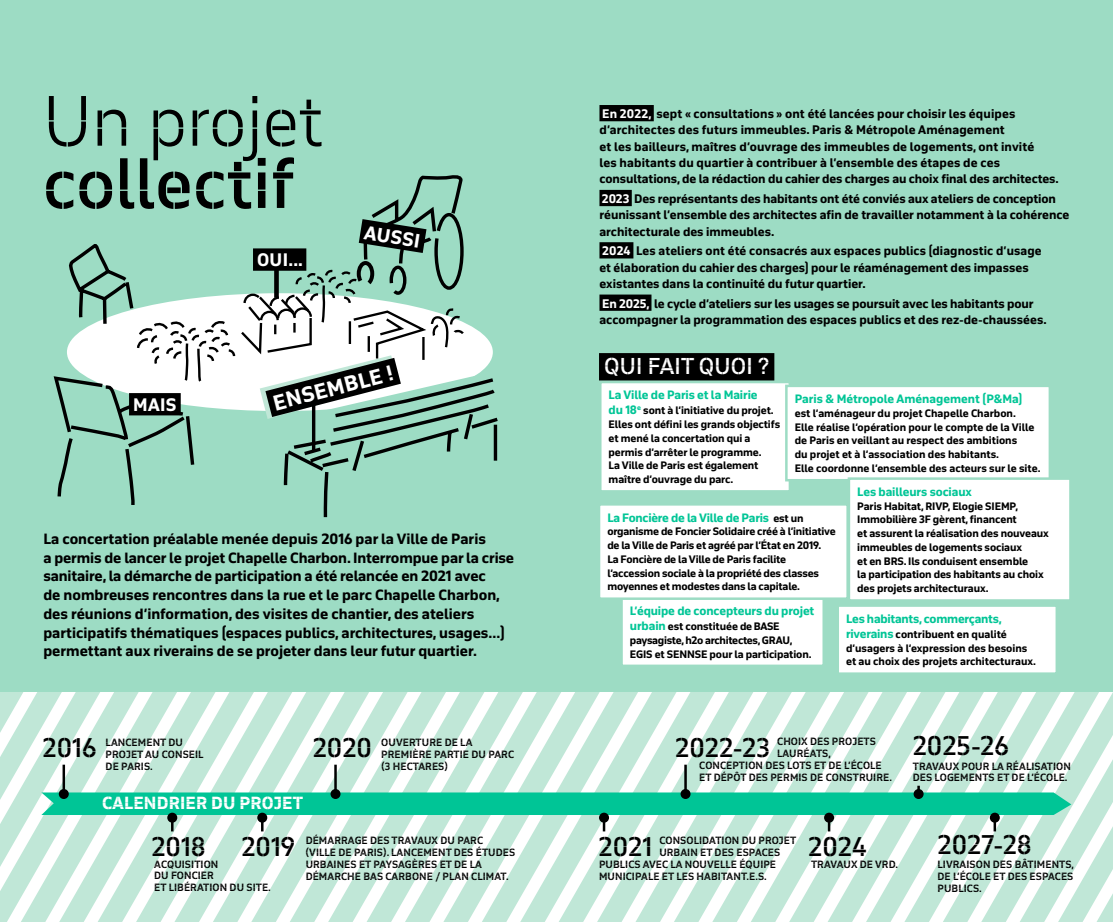
<style>
.page{position:relative;width:1113px;height:922px;background:#fff}
.page>*{position:absolute;margin:0;border:0;box-sizing:border-box;transform-origin:0 0}
.t1{font:500 65.75px "November Stencil Std";color:#000}
.t2{font:300 65.75px "November Stencil Std";color:#000}
.t3{font:500 25px "November Stencil Std";color:#000}
.t4{font:500 21.25px "November Stencil Std";letter-spacing:.01em;color:#fff}
.t5{font:20px "November Std Hea";color:#fff}
.t6{font:18px "November Std Hea";color:#fff}
.t7{font:16.75px "November Std Hea";letter-spacing:.02em;color:#fff}
.t8{font:16.25px "November Stencil Std Hea";letter-spacing:.01em;color:#fff}
.t9{font:13.75px/18.8px "November Std Hea";color:#000}
.t10{font:11.5px/16.2px "November Std Hea";color:#000}
.t11{font:11.25px "November Std Hea";letter-spacing:-.01em;color:#00c596}
.t12{font:10px/13.8px "November Std Hea";letter-spacing:-.01em;color:#000}
.t13{font:700 9.75px/11.9px "November Stencil L";letter-spacing:.01em;color:#000}
.s1{color:#fff}
.s2{font-size:11.25px;color:#00c596}
.s3{font-size:10px;color:#000}
</style>
<div class="page">
<div style="left:0;top:0;width:1113px;height:921px;background:#9ddcc4"></div>
<div style="left:599px;top:353px;width:175px;height:27px;background:#000"></div>
<div style="left:600px;top:382px;width:190px;height:109px;background:#fff"></div>
<div style="left:599px;top:380px;width:192px;height:112px;border:2px solid #9ddcc4"></div>
<div style="left:786px;top:386px;width:263px;height:94px;background:#fff"></div>
<div style="left:785px;top:384px;width:266px;height:97px;border:2px solid #9ddcc4"></div>
<div style="left:621px;top:597px;width:202px;height:68px;background:#fff"></div>
<div style="left:620px;top:596px;width:205px;height:71px;border:2px solid #9ddcc4"></div>
<div style="left:599px;top:504px;width:248px;height:94px;background:#fff"></div>
<div style="left:598px;top:503px;width:251px;height:96px;border:2px solid #9ddcc4"></div>
<div style="left:849px;top:478px;width:221px;height:122px;background:#fff"></div>
<div style="left:847px;top:477px;width:224px;height:124px;border:2px solid #9ddcc4"></div>
<div style="left:837px;top:605px;width:219px;height:68px;background:#fff"></div>
<div style="left:836px;top:604px;width:222px;height:70px;border:2px solid #9ddcc4"></div>
<svg style="left:53px;top:175px;width:445px;height:343px"></svg>
<div style="left:599px;top:105px;width:55px;height:16px;background:#000"></div>
<div style="left:599px;top:190px;width:33px;height:16px;background:#000"></div>
<div style="left:599px;top:242px;width:34px;height:16px;background:#000"></div>
<div style="left:599px;top:294px;width:52px;height:17px;background:#000"></div>
<svg style="left:0;top:692px;width:1113px;height:229px;background:#c2eadc"></svg>
<div style="left:599px;top:812px;width:10px;height:10px;background:#000;border-radius:50%"></div>
<hr style="left:993px;top:817px;width:3px;height:14px;background:#000">
<div style="left:989px;top:812px;width:10px;height:10px;background:#000;border-radius:50%"></div>
<h1 class="t2" style="left:43px;top:79px;width:282px">Un projet</h1>
<h1 class="t1" style="left:43px;top:139px;width:253px">collectif</h1>
<h3 class="t7" style="left:257px;top:248px;width:47px">OUI...</h3>
<h3 class="t6" style="left:366px;top:220px;width:58px;rotate:9deg">AUSSI</h3>
<h3 class="t7" style="left:133px;top:393px;width:45px">MAIS</h3>
<h3 class="t5" style="left:270px;top:389px;width:125px;rotate:-14deg">ENSEMBLE !</h3>
<p class="t9" style="left:43px;top:529px;width:472px">La concertation préalable menée depuis 2016 par la Ville de Paris<br>a permis de lancer le projet Chapelle Charbon. Interrompue par la crise sanitaire, la démarche de participation a été relancée en 2021 avec<br>de nombreuses rencontres dans la rue et le parc Chapelle Charbon, des réunions d’information, des visites de chantier, des ateliers participatifs thématiques (espaces publics, architectures, usages...) permettant aux riverains de se projeter dans leur futur quartier.</p>
<p class="t10" style="left:599px;top:105px;width:461px"><span class="s1">En 2022,</span> sept « consultations » ont été lancées pour choisir les équipes d’architectes des futurs immeubles. Paris &amp; Métropole Aménagement<br>et les bailleurs, maîtres d’ouvrage des immeubles de logements, ont invité<br>les habitants du quartier à contribuer à l’ensemble des étapes de ces consultations, de la rédaction du cahier des charges au choix final des architectes.</p>
<p class="t10" style="left:599px;top:190px;width:471px"><span class="s1">2023</span> Des représentants des habitants ont été conviés aux ateliers de conception réunissant l’ensemble des architectes afin de travailler notamment à la cohérence architecturale des immeubles.</p>
<p class="t10" style="left:599px;top:242px;width:444px"><span class="s1">2024</span> Les ateliers ont été consacrés aux espaces publics (diagnostic d’usage et élaboration du cahier des charges) pour le réaménagement des impasses existantes dans la continuité du futur quartier.</p>
<p class="t10" style="left:599px;top:295px;width:448px"><span class="s1">En 2025,</span> le cycle d’ateliers sur les usages se poursuit avec les habitants pour accompagner la programmation des espaces publics et des rez-de-chaussées.</p>
<h3 class="t4" style="left:604px;top:352px;width:166px">QUI FAIT QUOI ?</h3>
<p class="t11" style="left:608px;top:387px;width:150px">La Ville de Paris et la Mairie</p>
<p class="t12" style="left:608px;top:403px;width:173px"><span class="s2">du 18</span><sup>e</sup> sont à l’initiative du projet.<br>Elles ont défini les grands objectifs et mené la concertation qui a permis d’arrêter le programme.<br>La Ville de Paris est également maître d’ouvrage du parc.</p>
<p class="t11" style="left:794px;top:391px;width:229px">Paris &amp; Métropole Aménagement (P&amp;Ma)</p>
<p class="t12" style="left:794px;top:406px;width:247px">est l’aménageur du projet Chapelle Charbon.<br>Elle réalise l’opération pour le compte de la Ville de Paris en veillant au respect des ambitions<br>du projet et à l’association des habitants.<br>Elle coordonne l’ensemble des acteurs sur le site.</p>
<p class="t11" style="left:857px;top:484px;width:116px">Les bailleurs sociaux</p>
<p class="t12" style="left:857px;top:498px;width:193px">Paris Habitat, RIVP, Elogie SIEMP, Immobilière 3F gèrent, financent<br>et assurent la réalisation des nouveaux immeubles de logements sociaux<br>et en BRS. Ils conduisent ensemble<br>la participation des habitants au choix des projets architecturaux.</p>
<p class="t11" style="left:846px;top:610px;width:157px">Les habitants, commerçants,</p>
<p class="t12" style="left:846px;top:626px;width:191px"><span class="s2">riverains</span> contribuent en qualité d’usagers à l’expression des besoins et au choix des projets architecturaux.</p>
<p class="t11" style="left:607px;top:509px;width:198px">La Foncière de la Ville de Paris <span class="s3">est un</span></p>
<p class="t12" style="left:607px;top:524px;width:230px">organisme de Foncier Solidaire créé à l’initiative de la Ville de Paris et agréé par l’État en 2019.<br>La Foncière de la Ville de Paris facilite l’accession sociale à la propriété des classes moyennes et modestes dans la capitale.</p>
<p class="t11" style="left:630px;top:603px;width:186px">L’équipe de concepteurs du projet</p>
<p class="t12" style="left:630px;top:619px;width:183px"><span class="s2">urbain</span> est constituée de BASE paysagiste, h2o architectes, GRAU,<br>EGIS et SENNSE pour la participation.</p>
<h2 class="t3" style="left:43px;top:731px;width:55px">2016</h2>
<p class="t13" style="left:106px;top:735px;width:99px">LANCEMENT DU<br>PROJET AU CONSEIL<br>DE PARIS.</p>
<h3 class="t8" style="left:102px;top:792px;width:202px">CALENDRIER DU PROJET</h3>
<h2 class="t3" style="left:313px;top:731px;width:61px">2020</h2>
<p class="t13" style="left:381px;top:735px;width:134px">OUVERTURE DE LA<br>PREMIÈRE PARTIE DU PARC (3 HECTARES)</p>
<h2 class="t3" style="left:675px;top:731px;width:96px">2022-23</h2>
<p class="t13" style="left:777px;top:735px;width:100px">CHOIX DES PROJETS</p>
<p class="t13" style="left:777px;top:747px;width:55px">LAURÉATS,</p>
<p class="t13" style="left:699px;top:759px;width:184px">CONCEPTION DES LOTS ET DE L’ÉCOLE</p>
<p class="t13" style="left:699px;top:770px;width:194px">ET DÉPÔT DES PERMIS DE CONSTRUIRE.</p>
<p class="t13" style="left:306px;top:834px;width:211px">DÉMARRAGE DES TRAVAUX DU PARC (VILLE DE PARIS). LANCEMENT DES ÉTUDES URBAINES ET PAYSAGÈRES ET DE LA DÉMARCHE BAS CARBONE / PLAN CLIMAT.</p>
<h2 class="t3" style="left:151px;top:829px;width:56px">2018</h2>
<h2 class="t3" style="left:241px;top:829px;width:55px">2019</h2>
<h2 class="t3" style="left:808px;top:829px;width:60px">2024</h2>
<h2 class="t3" style="left:598px;top:829px;width:55px">2021</h2>
<p class="t13" style="left:659px;top:834px;width:138px">CONSOLIDATION DU PROJET</p>
<p class="t13" style="left:659px;top:846px;width:122px">URBAIN ET DES ESPACES</p>
<p class="t13" style="left:599px;top:857px;width:178px">PUBLICS AVEC LA NOUVELLE ÉQUIPE</p>
<p class="t13" style="left:599px;top:869px;width:169px">MUNICIPALE ET LES HABITANT.E.S.</p>
<p class="t13" style="left:154px;top:857px;width:118px">ACQUISITION<br>DU FONCIER<br>ET LIBÉRATION DU SITE.</p>
<p class="t13" style="left:811px;top:857px;width:89px">TRAVAUX DE VRD.</p>
<h2 class="t3" style="left:912px;top:729px;width:97px">2025-26</h2>
<p class="t13" style="left:912px;top:759px;width:160px">TRAVAUX POUR LA RÉALISATION<br>DES LOGEMENTS ET DE L’ÉCOLE.</p>
<h2 class="t3" style="left:937px;top:827px;width:96px">2027-28</h2>
<p class="t13" style="left:937px;top:858px;width:138px;text-align:justify">LIVRAISON DES BÂTIMENTS, DE L’ÉCOLE ET DES ESPACES PUBLICS.</p>
</div>
